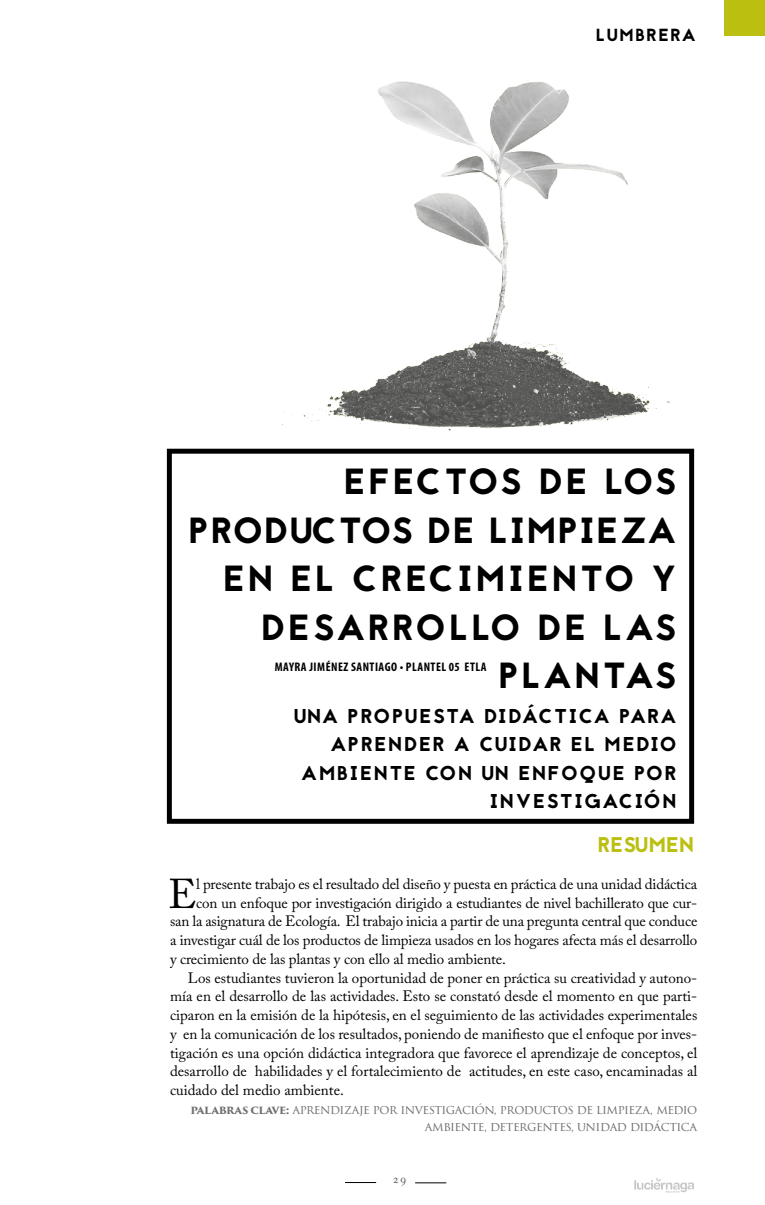
<style>
.page{position:relative;width:765px;height:1205px;background:#fff}
.page>*{position:absolute;margin:0;border:0;box-sizing:border-box;transform-origin:0 0}
.t1{font:41.38px "Adobe Caslon Pro";color:#000}
.t2{font:36.25px/48.5px "Jaapokki";letter-spacing:.05em;color:#000;text-align:right}
.t3{font:21.25px "Jaapokki";letter-spacing:.01em;color:#babf10}
.t4{font:20px/28.5px "Jaapokki";letter-spacing:.09em;color:#000;text-align:right}
.t5{font:17.5px "Jaapokki";letter-spacing:.09em;color:#000}
.t6{font:15px "Adobe Caslon Pro";letter-spacing:-.005em;color:#000}
.t7{font:12.5px/16.5px "Trajan Pro 3";letter-spacing:-.04em;color:#706f6f;text-align:right}
.t8{font:700 condensed 12.5px "Myriad Pro";letter-spacing:.04em;color:#000}
.t9{font:12.5px "Adobe Caslon Pro";color:#5f5e5e}
.s1{font-weight:700;font-size:11.25px}
</style>
<div class="page">
<div style="left:725px;top:0;width:40px;height:36px;background:#babf10"></div>
<hr style="left:415px;top:1182px;width:31px;height:1px;background:#000">
<hr style="left:345px;top:1182px;width:31px;height:1px;background:#000">
<svg style="left:634px;top:1178px;width:60px;height:14px"></svg>
<img style="left:282px;top:81px;width:388px;height:350px">
<div style="left:167px;top:449px;width:527px;height:375px;border:5px solid #000"></div>
<p class="t5" style="left:596px;top:23px;width:102px">LUMBRERA</p>
<h2 class="t2" style="left:189px;top:458px;width:489px">EFECTOS DE LOS<br>PRODUCTOS DE LIMPIEZA<br>EN EL CRECIMIENTO Y<br>DESARROLLO DE LAS<br>PLANTAS</h2>
<h3 class="t4" style="left:294px;top:702px;width:384px">UNA PROPUESTA DIDÁCTICA PARA<br>APRENDER A CUIDAR EL MEDIO<br>AMBIENTE CON UN ENFOQUE POR<br>INVESTIGACIÓN</h3>
<p class="t8" style="left:275px;top:659px;width:213px">MAYRA JIMÉNEZ SANTIAGO • PLANTEL 05 ETLA</p>
<h3 class="t3" style="left:598px;top:829px;width:98px">RESUMEN</h3>
<h1 class="t1" style="left:168px;top:869px;width:30px">E</h1>
<p class="t6" style="left:196px;top:875px;width:503px">l presente trabajo es el resultado del diseño y puesta en práctica de una unidad didáctica</p>
<p class="t6" style="left:196px;top:894px;width:503px">con un enfoque por investigación dirigido a estudiantes de nivel bachillerato que cur-</p>
<p class="t6" style="left:170px;top:912px;width:529px">san la asignatura de Ecología. El trabajo inicia a partir de una pregunta central que conduce</p>
<p class="t6" style="left:170px;top:931px;width:529px">a investigar cuál de los productos de limpieza usados en los hogares afecta más el desarrollo</p>
<p class="t6" style="left:170px;top:950px;width:337px">y crecimiento de las plantas y con ello al medio ambiente.</p>
<p class="t6" style="left:188px;top:969px;width:511px">Los estudiantes tuvieron la oportunidad de poner en práctica su creatividad y autono-</p>
<p class="t6" style="left:170px;top:987px;width:529px">mía en el desarrollo de las actividades. Esto se constató desde el momento en que parti-</p>
<p class="t6" style="left:170px;top:1006px;width:529px">ciparon en la emisión de la hipótesis, en el seguimiento de las actividades experimentales</p>
<p class="t6" style="left:170px;top:1025px;width:529px">y en la comunicación de los resultados, poniendo de manifiesto que el enfoque por inves-</p>
<p class="t6" style="left:170px;top:1044px;width:529px">tigación es una opción didáctica integradora que favorece el aprendizaje de conceptos, el</p>
<p class="t6" style="left:170px;top:1062px;width:529px">desarrollo de habilidades y el fortalecimiento de actitudes, en este caso, encaminadas al</p>
<p class="t6" style="left:170px;top:1081px;width:175px">cuidado del medio ambiente.</p>
<p class="t7" style="left:191px;top:1102px;width:508px"><span class="s1">PALABRAS CLAVE:</span> APRENDIZAJE POR INVESTIGACIÓN, PRODUCTOS DE LIMPIEZA, MEDIO<br>AMBIENTE, DETERGENTES, UNIDAD DIDÁCTICA</p>
<p class="t9" style="left:393px;top:1171px;width:15px">29</p>
</div>
